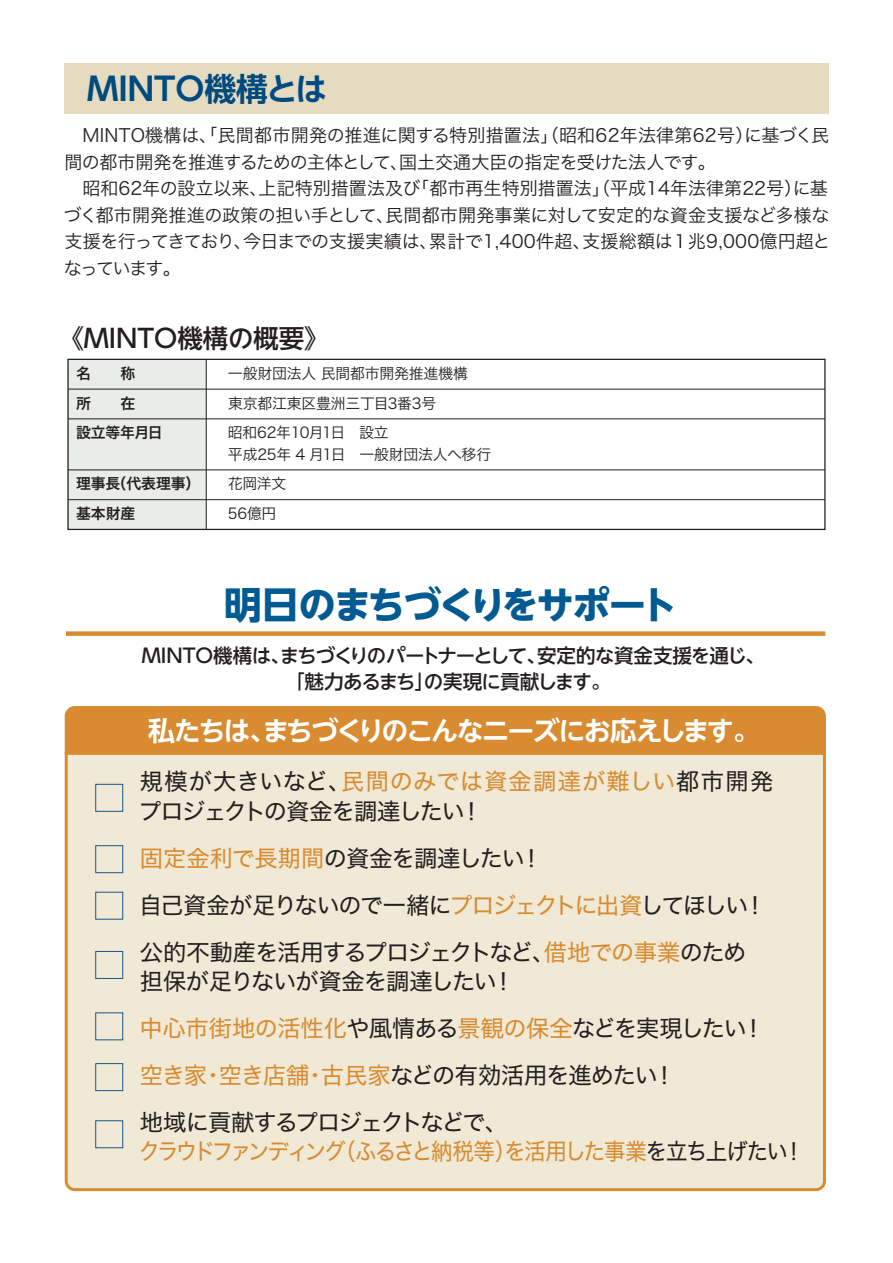
<style>
.page{position:relative;width:893px;height:1263px;background:#fff}
.page>*{position:absolute;margin:0;border:0;box-sizing:border-box;transform-origin:0 0}
.t1{font:700 37.5px "UD Shin Go NT Pro";letter-spacing:-.065em;color:#015a92}
.t2{font:700 31.95px "UD Shin Go NT Pro De";color:#004a7f}
.t3{font:700 27px "UD Shin Go NT Pro De";letter-spacing:-.08em;color:#fff}
.t4{font:500 25.5px "UD Shin Go NT Pro";color:#231f20}
.t5{font:23.25px/46.8px "Hira Kaku Std W4";letter-spacing:-.035em;color:#231f20}
.t6{font:23.25px/29.7px "Hira Kaku Std W4";color:#231f20}
.t7{font:23.25px "Hira Kaku Std W4";letter-spacing:-.085em;color:#d88b30;scale:.92 1}
.t8{font:500 19.5px/25.5px "UD Shin Go NT Pro";letter-spacing:-.035em;color:#231f20;text-align:center}
.t9{font:18px/26.5px "Hira Kaku Pro W3";color:#231f20}
.t10{font:14.85px/21.3px "Hira Kaku Pro W3";letter-spacing:-.015em;color:#231f20}
.t11{font:14.85px "Hira Kaku Pro W6";letter-spacing:-.01em;color:#231f20}
.s1{color:#d88b30}
.s2{color:#231f20}
</style>
<div class="page">
<div style="left:64px;top:706px;width:762px;height:44px;background:#d88b30"></div>
<div style="left:64px;top:750px;width:762px;height:442px;background:#efe9d5"></div>
<div style="left:95px;top:784px;width:28px;height:27px;border:1px solid #1d568b"></div>
<div style="left:95px;top:845px;width:28px;height:28px;border:1px solid #1d568b"></div>
<div style="left:95px;top:892px;width:28px;height:27px;border:1px solid #1d568b"></div>
<div style="left:95px;top:951px;width:28px;height:28px;border:1px solid #1d568b"></div>
<div style="left:95px;top:1013px;width:28px;height:27px;border:1px solid #1d568b"></div>
<div style="left:95px;top:1063px;width:28px;height:28px;border:1px solid #1d568b"></div>
<div style="left:95px;top:1120px;width:28px;height:28px;border:1px solid #1d568b"></div>
<div style="left:66px;top:631px;width:759px;height:5px;background:#d88b30"></div>
<div style="left:64px;top:64px;width:765px;height:50px;background:#e4dbc0"></div>
<div style="left:68px;top:359px;width:138px;height:170px;background:#e8ede8"></div>
<div style="left:67px;top:359px;width:759px;height:171px;border:1px solid #231f20"></div>
<hr style="left:206px;top:359px;width:1px;height:170px;background:#231f20">
<hr style="left:68px;top:389px;width:757px;height:1px;background:#231f20">
<hr style="left:68px;top:419px;width:757px;height:1px;background:#231f20">
<hr style="left:68px;top:470px;width:757px;height:1px;background:#231f20">
<hr style="left:68px;top:499px;width:757px;height:1px;background:#231f20">
<h2 class="t2" style="left:87px;top:63px;width:241px">MINTO機構とは</h2>
<p class="t9" style="left:64px;top:121px;width:768px">　MINTO機構は、「民間都市開発の推進に関する特別措置法」（昭和62年法律第62号）に基づく民間の都市開発を推進するための主体として、国土交通大臣の指定を受けた法人です。<br>　昭和62年の設立以来、上記特別措置法及び「都市再生特別措置法」（平成14年法律第22号）に基づく都市開発推進の政策の担い手として、民間都市開発事業に対して安定的な資金支援など多様な支援を行ってきており、今日までの支援実績は、累計で1,400件超、支援総額は１兆9,000億円超となっています。</p>
<h3 class="t4" style="left:58px;top:317px;width:273px">《MINTO機構の概要》</h3>
<p class="t11" style="left:76px;top:360px;width:61px">名　　称</p>
<p class="t10" style="left:228px;top:361px;width:242px">一般財団法人 民間都市開発推進機構</p>
<p class="t11" style="left:76px;top:390px;width:61px">所　　在</p>
<p class="t10" style="left:228px;top:391px;width:210px">東京都江東区豊洲三丁目3番3号</p>
<p class="t11" style="left:76px;top:419px;width:88px">設立等年月日</p>
<p class="t10" style="left:228px;top:421px;width:265px">昭和62年10月1日　設立<br>平成25年 4 月1日　一般財団法人へ移行</p>
<p class="t11" style="left:76px;top:470px;width:126px">理事長（代表理事）</p>
<p class="t10" style="left:228px;top:472px;width:60px">花岡洋文</p>
<p class="t11" style="left:76px;top:500px;width:61px">基本財産</p>
<p class="t10" style="left:228px;top:502px;width:50px">56億円</p>
<h1 class="t1" style="left:224px;top:574px;width:455px">明日のまちづくりをサポート</h1>
<p class="t8" style="left:142px;top:643px;width:625px">MINTO機構は、まちづくりのパートナーとして、安定的な資金支援を通じ、「魅力あるまち」の実現に貢献します。</p>
<h3 class="t3" style="left:148px;top:709px;width:613px">私たちは、まちづくりのこんなニーズにお応えします。</h3>
<p class="t6" style="left:138px;top:767px;width:636px">規模が大きいなど、<span class="s1">民間のみでは資金調達が難しい</span>都市開発プロジェクトの資金を調達したい！</p>
<p class="t5" style="left:139px;top:835px;width:629px"><span class="s1">固定金利で長期間</span>の資金を調達したい！<br>自己資金が足りないので一緒に<span class="s1">プロジェクトに出資</span>してほしい！公的不動産を活用するプロジェクトなど、<span class="s1">借地での事業</span>のため</p>
<p class="t5" style="left:140px;top:958px;width:627px">担保が足りないが資金を調達したい！<br><span class="s1">中心市街地の活性化</span>や風情ある<span class="s1">景観の保全</span>などを実現したい！<span class="s1">空き家・空き店舗・古民家</span>などの有効活用を進めたい！<br>地域に貢献するプロジェクトなどで、</p>
<p class="t7" style="left:139px;top:1134px;width:725px">クラウドファンディング（ふるさと納税等）を活用した事業<span class="s2">を立ち上げたい！</span></p>
</div>
